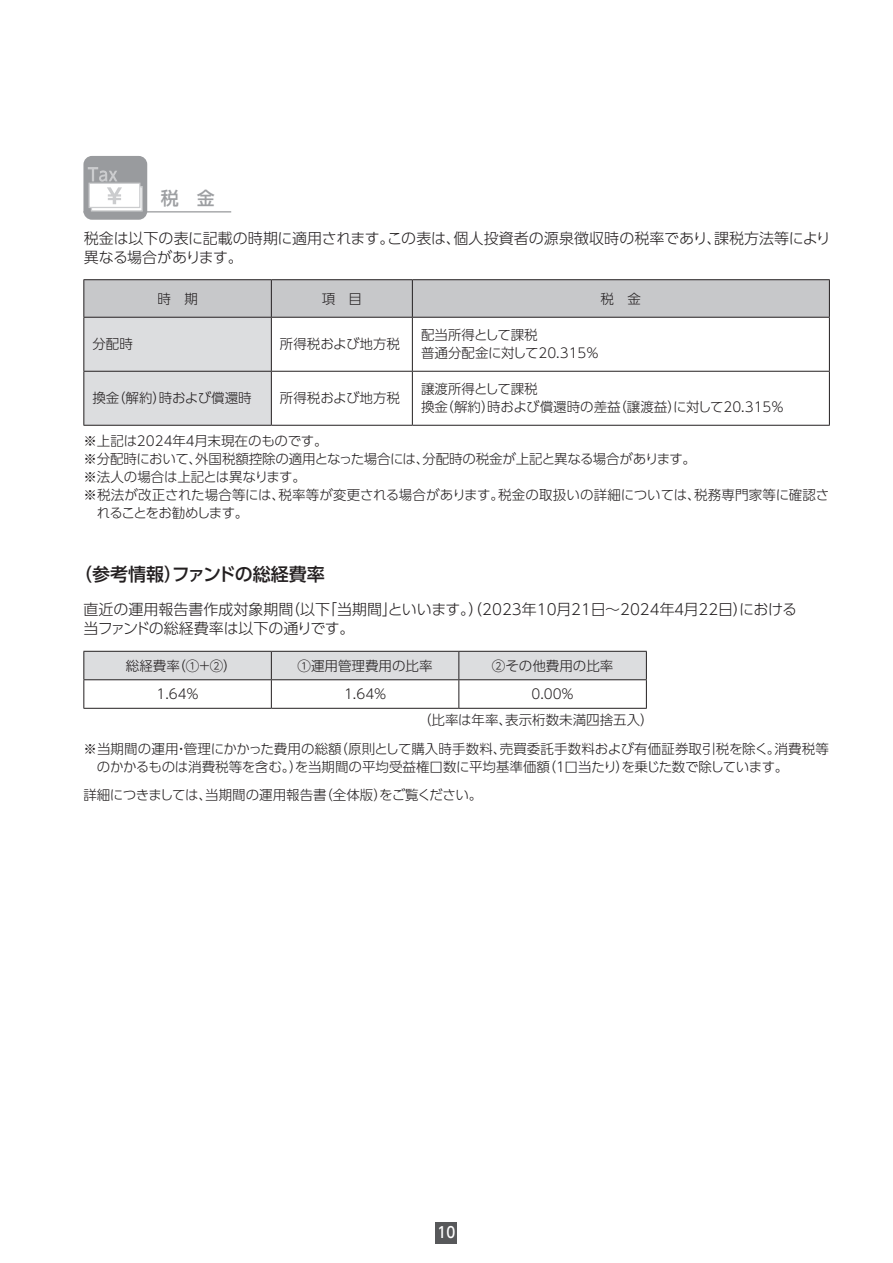
<style>
.page{position:relative;width:893px;height:1263px;background:#fff}
.page>*{position:absolute;margin:0;border:0;box-sizing:border-box;transform-origin:0 0}
.t1{font:500 18px "UD Shin Go Pro";color:#231f20}
.t2{font:500 18px "UD Shin Go Pro";color:#9d9fa2}
.t3{font:300 15px/18.8px "UD Shin Go Pro";color:#231f20}
.t4{font:500 15px "UD Shin Go Pro";color:#fff;scale:.9 1}
.t5{font:300 13.5px/18px "UD Shin Go Pro";color:#231f20}
.t6{font:300 13.5px "UD Shin Go Pro";letter-spacing:-.02em;color:#231f20}
.t7{font:300 13.5px "UD Shin Go Pro";letter-spacing:-.085em;color:#231f20}
</style>
<div class="page">
<div style="left:436px;top:1222px;width:21px;height:21px;background:#57585a"></div>
<hr style="left:83px;top:211px;width:148px;height:1px;background:#999b9e">
<div style="left:83px;top:156px;width:64px;height:64px;background:#999b9e;border-radius:9px"></div>
<div style="left:91px;top:187px;width:51px;height:24px;background:linear-gradient(to right,#fff,#fff)"></div>
<div style="left:91px;top:186px;width:52px;height:26px;border:1px solid #cbccce"></div>
<div style="left:89px;top:183px;width:51px;height:24px;background:#fff"></div>
<div style="left:89px;top:183px;width:51px;height:25px;border:1px solid #cbccce"></div>
<svg style="left:88px;top:167px;width:34px;height:37px"></svg>
<svg style="left:84px;top:280px;width:745px;height:145px"></svg>
<hr style="left:83px;top:279px;width:188px;height:1px;background:#231f20">
<hr style="left:83px;top:280px;width:1px;height:37px;background:#231f20">
<hr style="left:271px;top:279px;width:141px;height:1px;background:#231f20">
<hr style="left:271px;top:280px;width:1px;height:37px;background:#231f20">
<hr style="left:412px;top:279px;width:418px;height:1px;background:#231f20">
<hr style="left:412px;top:280px;width:1px;height:37px;background:#231f20">
<hr style="left:829px;top:280px;width:1px;height:37px;background:#231f20">
<hr style="left:83px;top:317px;width:188px;height:1px;background:#231f20">
<hr style="left:83px;top:318px;width:1px;height:53px;background:#231f20">
<hr style="left:271px;top:317px;width:141px;height:1px;background:#231f20">
<hr style="left:271px;top:318px;width:1px;height:53px;background:#231f20">
<hr style="left:412px;top:317px;width:418px;height:1px;background:#231f20">
<hr style="left:412px;top:318px;width:1px;height:53px;background:#231f20">
<hr style="left:829px;top:318px;width:1px;height:53px;background:#231f20">
<hr style="left:83px;top:371px;width:188px;height:1px;background:#231f20">
<hr style="left:83px;top:372px;width:1px;height:53px;background:#231f20">
<hr style="left:271px;top:371px;width:141px;height:1px;background:#231f20">
<hr style="left:271px;top:372px;width:1px;height:53px;background:#231f20">
<hr style="left:412px;top:371px;width:418px;height:1px;background:#231f20">
<hr style="left:412px;top:372px;width:1px;height:53px;background:#231f20">
<hr style="left:829px;top:372px;width:1px;height:53px;background:#231f20">
<hr style="left:83px;top:425px;width:188px;height:1px;background:#231f20">
<hr style="left:271px;top:425px;width:141px;height:1px;background:#231f20">
<hr style="left:412px;top:425px;width:418px;height:1px;background:#231f20">
<svg style="left:83px;top:651px;width:564px;height:57px"></svg>
<hr style="left:83px;top:708px;width:188px;height:1px;background:#231f20">
<hr style="left:271px;top:708px;width:188px;height:1px;background:#231f20">
<hr style="left:459px;top:708px;width:188px;height:1px;background:#231f20">
<h1 class="t2" style="left:161px;top:184px;width:55px">税　金</h1>
<p class="t3" style="left:84px;top:229px;width:749px">税金は以下の表に記載の時期に適用されます。この表は、個人投資者の源泉徴収時の税率であり、課税方法等により異なる場合があります。</p>
<p class="t5" style="left:157px;top:289px;width:42px">時　期</p>
<p class="t5" style="left:322px;top:289px;width:42px">項　目</p>
<p class="t5" style="left:601px;top:289px;width:42px">税　金</p>
<p class="t5" style="left:92px;top:335px;width:42px">分配時</p>
<p class="t5" style="left:280px;top:335px;width:122px">所得税および地方税</p>
<p class="t5" style="left:421px;top:326px;width:180px">配当所得として課税<br>普通分配金に対して20.315％</p>
<p class="t5" style="left:92px;top:389px;width:161px">換金（解約）時および償還時</p>
<p class="t5" style="left:280px;top:389px;width:122px">所得税および地方税</p>
<p class="t5" style="left:421px;top:380px;width:365px">譲渡所得として課税<br>換金（解約）時および償還時の差益（譲渡益）に対して20.315％</p>
<p class="t6" style="left:83px;top:430px;width:246px">※上記は2024年４月末現在のものです。</p>
<p class="t5" style="left:83px;top:449px;width:614px">※分配時において、外国税額控除の適用となった場合には、分配時の税金が上記と異なる場合があります。</p>
<p class="t6" style="left:83px;top:466px;width:224px">※法人の場合は上記とは異なります。</p>
<p class="t5" style="left:83px;top:485px;width:747px">※税法が改正された場合等には、税率等が変更される場合があります。税金の取扱いの詳細については、税務専門家等に確認さ</p>
<p class="t7" style="left:97px;top:502px;width:153px">れることをお勧めします。</p>
<h1 class="t1" style="left:74px;top:560px;width:252px">（参考情報）ファンドの総経費率</h1>
<p class="t3" style="left:83px;top:600px;width:715px">直近の運用報告書作成対象期間（以下「当期間」といいます。）（2023年10月21日～2024年４月22日）における当ファンドの総経費率は以下の通りです。</p>
<p class="t5" style="left:126px;top:656px;width:112px">総経費率（①＋②）</p>
<p class="t5" style="left:298px;top:656px;width:137px">①運用管理費用の比率</p>
<p class="t5" style="left:492px;top:656px;width:123px">②その他費用の比率</p>
<p class="t5" style="left:157px;top:684px;width:44px">1.64％</p>
<p class="t5" style="left:344px;top:684px;width:44px">1.64％</p>
<p class="t5" style="left:418px;top:680px;width:237px;line-height:26.2px;text-indent:114px">0.00％<br>（比率は年率、表示桁数未満四捨五入）</p>
<p class="t5" style="left:97px;top:739px;width:733px;text-indent:-14px">※当期間の運用・管理にかかった費用の総額（原則として購入時手数料、売買委託手数料および有価証券取引税を除く。消費税等のかかるものは消費税等を含む。）を当期間の平均受益権口数に平均基準価額（１口当たり）を乗じた数で除しています。</p>
<p class="t5" style="left:83px;top:786px;width:400px">詳細につきましては、当期間の運用報告書（全体版）をご覧ください。</p>
<p class="t4" style="left:438px;top:1220px;width:21px">10</p>
</div>
